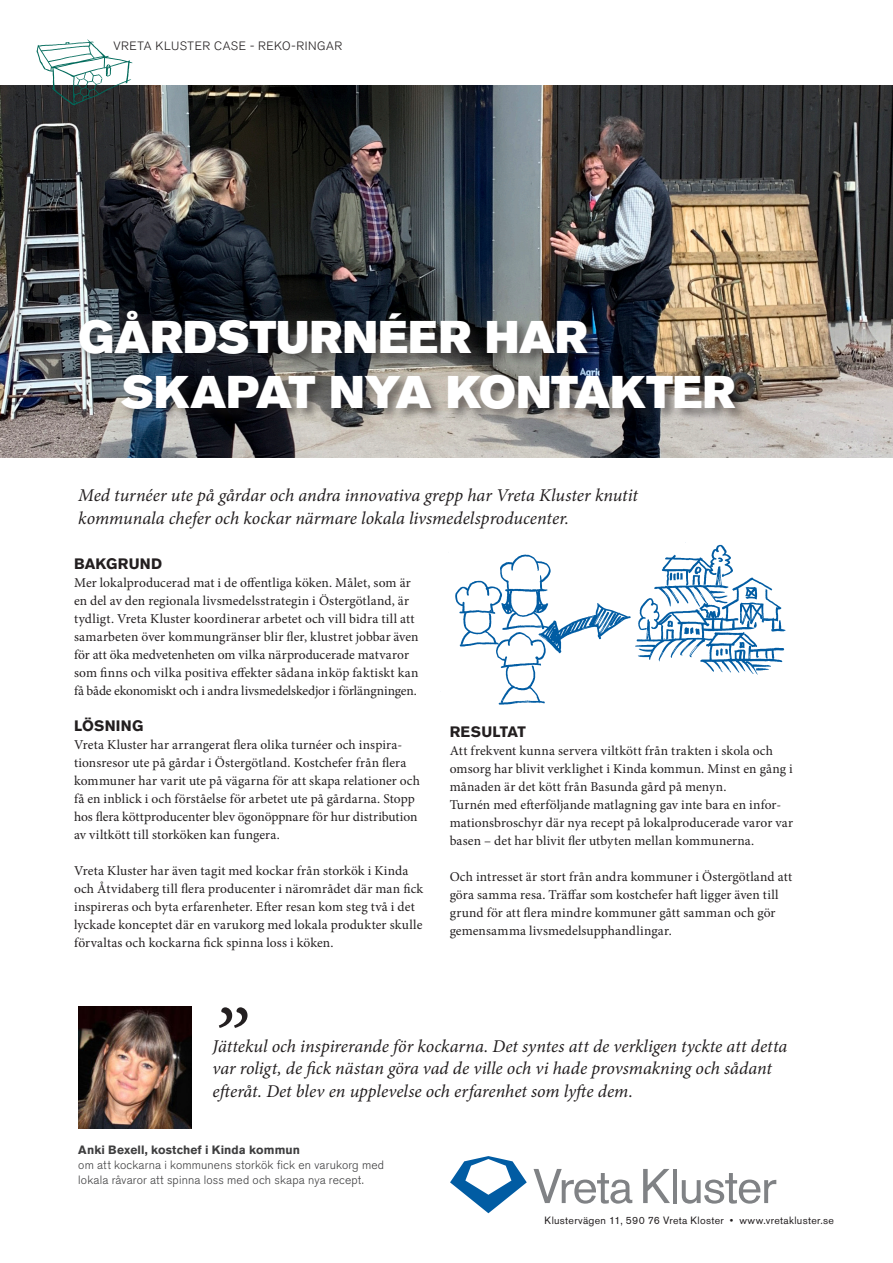
<style>
.page{position:relative;width:893px;height:1263px;background:#fff}
.page>*{position:absolute;margin:0;border:0;box-sizing:border-box;transform-origin:0 0}
.t1{font:italic 90px "Minion Pro";color:#231f20}
.t2{font:45.45px/54.8px "Akzidenz Grotesk BE Super";color:#fff}
.t3{font:italic 18px/22.5px "Minion Pro";letter-spacing:-.005em;color:#231f20}
.t4{font:700 15px "Akzidenz Grotesk BE";letter-spacing:.015em;color:#231f20}
.t5{font:13.5px/18px "Minion Pro";letter-spacing:.005em;color:#231f20}
.t6{font:300 12px/15px "Akzidenz Grotesk BE";letter-spacing:.015em;color:#3e3e3f}
.t7{font:300 12px "Akzidenz Grotesk BE";letter-spacing:.045em;color:#231f20}
.t8{font:10.5px "Akzidenz Grotesk BE";letter-spacing:.03em;color:#231f20}
.s1{font-weight:700}
</style>
<div class="page">
<img style="left:0;top:85px;width:893px;height:372px">
<svg style="left:450px;top:1156px;width:77px;height:57px"></svg>
<svg style="left:534px;top:1169px;width:98px;height:35px"></svg>
<svg style="left:643px;top:1169px;width:27px;height:34px"></svg>
<hr style="left:673px;top:1169px;width:4px;height:34px;background:#808285">
<svg style="left:682px;top:1173px;width:94px;height:31px"></svg>
<img style="left:35px;top:39px;width:101px;height:68px">
<div style="left:77px;top:309px;width:671px;height:114px;background:#231f20;opacity:.5"></div>
<img style="left:78px;top:1007px;width:113px;height:121px">
<img style="left:455px;top:542px;width:331px;height:163px">
<p class="t7" style="left:113px;top:40px;width:230px">VRETA KLUSTER CASE - REKO-RINGAR</p>
<p class="t2" style="left:121px;top:310px;width:616px;text-indent:-43px">GÅRDSTURNÉER HAR<br>SKAPAT NYA KONTAKTER</p>
<p class="t3" style="left:78px;top:484px;width:561px">Med turnéer ute på gårdar och andra innovativa grepp har Vreta Kluster knutit kommunala chefer och kockar närmare lokala livsmedelsproducenter.</p>
<p class="t4" style="left:74px;top:555px;width:90px">BAKGRUND</p>
<p class="t5" style="left:74px;top:574px;width:346px">Mer lokalproducerad mat i de offentliga köken. Målet, som är en del av den regionala livsmedelsstrategin i Östergötland, är tydligt. Vreta Kluster koordinerar arbetet och vill bidra till att samarbeten över kommungränser blir fler, klustret jobbar även för att öka medvetenheten om vilka närproducerade matvaror som finns och vilka positiva effekter sådana inköp faktiskt kan få både ekonomiskt och i andra livsmedelskedjor i förlängningen.</p>
<p class="t4" style="left:74px;top:717px;width:71px">LÖSNING</p>
<p class="t5" style="left:74px;top:736px;width:347px">Vreta Kluster har arrangerat flera olika turnéer och inspira&shy;tionsresor ute på gårdar i Östergötland. Kostchefer från flera kommuner har varit ute på vägarna för att skapa relationer och få en inblick i och förståelse för arbetet ute på gårdarna. Stopp hos flera köttproducenter blev ögonöppnare för hur distribution av viltkött till storköken kan fungera.</p>
<p class="t5" style="left:74px;top:862px;width:351px">Vreta Kluster har även tagit med kockar från storkök i Kinda och Åtvidaberg till flera producenter i närområdet där man fick inspireras och byta erfarenheter. Efter resan kom steg två i det lyckade konceptet där en varukorg med lokala produkter skulle förvaltas och kockarna fick spinna loss i köken.</p>
<p class="t1" style="left:209px;top:981px;width:36px">”</p>
<p class="t4" style="left:450px;top:723px;width:78px">RESULTAT</p>
<p class="t5" style="left:450px;top:742px;width:345px">Att frekvent kunna servera viltkött från trakten i skola och omsorg har blivit verklighet i Kinda kommun. Minst en gång i månaden är det kött från Basunda gård på menyn.</p>
<p class="t5" style="left:450px;top:796px;width:345px">Turnén med efterföljande matlagning gav inte bara en infor&shy;mationsbroschyr där nya recept på lokalproducerade varor var basen – det har blivit fler utbyten mellan kommunerna.</p>
<p class="t5" style="left:450px;top:868px;width:344px">Och intresset är stort från andra kommuner i Östergötland att göra samma resa. Träffar som kostchefer haft ligger även till grund för att flera mindre kommuner gått samman och gör gemensamma livsmedelsupphandlingar.</p>
<p class="t3" style="left:213px;top:1035px;width:576px">Jättekul och inspirerande för kockarna. Det syntes att de verkligen tyckte att detta var roligt, de fick nästan göra vad de ville och vi hade provsmakning och sådant efteråt. Det blev en upplevelse och erfarenhet som lyfte dem.</p>
<p class="t6" style="left:78px;top:1142px;width:307px"><span class="s1">Anki Bexell, kostchef i Kinda kommun<br></span>om att kockarna i kommunens storkök fick en varukorg med lokala råvaror att spinna loss med och skapa nya recept.</p>
<p class="t8" style="left:545px;top:1214px;width:291px">Klustervägen 11, 590 76 Vreta Kloster • www.vretakluster.se</p>
</div>
